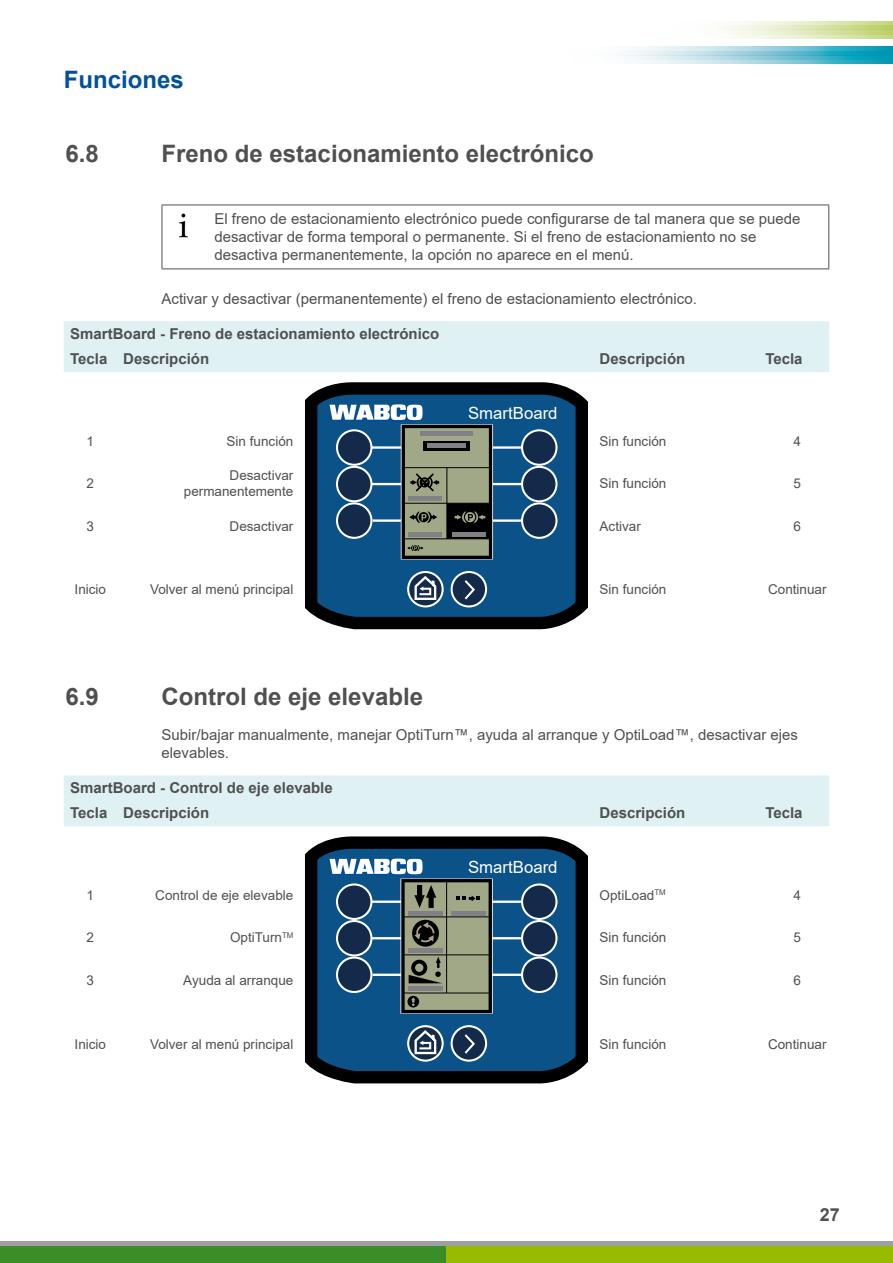
<style>
.page{position:relative;width:893px;height:1263px;background:#fff}
.page>*{position:absolute;margin:0;border:0;box-sizing:border-box;transform-origin:0 0}
.t1{font:700 24px "Arial";color:#505050}
.t2{font:700 24px "Arial";color:#00519e}
.t3{font:700 18px "Arial";color:#505050}
.t4{font:16.8px "Arial";color:#fff}
.t5{font:15px/18px "Arial";color:#505050}
.t6{font:700 15px/25.5px "Arial";color:#505050}
.t7{font:13.5px/16.2px "Arial";color:#505050;text-align:right}
</style>
<div class="page">
<div style="left:0;top:1246px;width:446px;height:17px;background:#3b8e27"></div>
<div style="left:446px;top:1246px;width:447px;height:17px;background:#98ba00"></div>
<hr style="left:0;top:1242px;width:893px;height:4px;background:#9e9fa2">
<svg style="left:726px;top:34px;width:167px;height:4px"></svg>
<svg style="left:726px;top:30px;width:167px;height:4px"></svg>
<svg style="left:715px;top:21px;width:178px;height:9px"></svg>
<svg style="left:641px;top:60px;width:252px;height:4px"></svg>
<svg style="left:617px;top:55px;width:276px;height:5px"></svg>
<svg style="left:628px;top:47px;width:265px;height:8px;background:#88ccda"></svg>
<hr style="left:162px;top:205px;width:44px;height:1px;background:#505050">
<hr style="left:162px;top:205px;width:1px;height:63px;background:#505050">
<hr style="left:206px;top:205px;width:623px;height:1px;background:#505050">
<hr style="left:828px;top:205px;width:1px;height:63px;background:#505050">
<hr style="left:162px;top:268px;width:44px;height:1px;background:#505050">
<hr style="left:206px;top:268px;width:623px;height:1px;background:#505050">
<img style="left:179px;top:213px;width:9px;height:25px">
<div style="left:64px;top:321px;width:765px;height:51px;background:#e0f1f4"></div>
<svg style="left:325px;top:382px;width:241px;height:5px"></svg>
<svg style="left:305px;top:387px;width:283px;height:243px;background:#133b59"></svg>
<div style="left:522px;top:430px;width:34px;height:35px;background:#132a4b;border-radius:50%"></div>
<div style="left:521px;top:429px;width:36px;height:37px;border:2px solid #fff;border-radius:50%"></div>
<div style="left:522px;top:467px;width:34px;height:34px;background:#132a4b;border-radius:50%"></div>
<div style="left:521px;top:466px;width:36px;height:36px;border:2px solid #fff;border-radius:50%"></div>
<div style="left:522px;top:503px;width:34px;height:35px;background:#132a4b;border-radius:50%"></div>
<div style="left:521px;top:502px;width:36px;height:37px;border:2px solid #fff;border-radius:50%"></div>
<hr style="left:491px;top:483px;width:31px;height:2px;background:#fff">
<hr style="left:491px;top:446px;width:31px;height:3px;background:#fff">
<hr style="left:491px;top:519px;width:31px;height:3px;background:#fff">
<svg style="left:318px;top:565px;width:257px;height:51px;background:#185584"></svg>
<svg style="left:330px;top:404px;width:162px;height:155px;background:#4d6b77"></svg>
<div style="left:64px;top:775px;width:765px;height:51px;background:#e0f1f4"></div>
<svg style="left:325px;top:836px;width:241px;height:5px"></svg>
<svg style="left:305px;top:841px;width:283px;height:243px;background:#133b58"></svg>
<div style="left:522px;top:884px;width:34px;height:35px;background:#132a4b;border-radius:50%"></div>
<div style="left:521px;top:883px;width:36px;height:37px;border:2px solid #fff;border-radius:50%"></div>
<div style="left:522px;top:921px;width:34px;height:34px;background:#132a4b;border-radius:50%"></div>
<div style="left:521px;top:920px;width:36px;height:36px;border:2px solid #fff;border-radius:50%"></div>
<div style="left:522px;top:957px;width:34px;height:35px;background:#132a4b;border-radius:50%"></div>
<div style="left:521px;top:956px;width:36px;height:37px;border:2px solid #fff;border-radius:50%"></div>
<hr style="left:491px;top:937px;width:31px;height:2px;background:#fff">
<hr style="left:491px;top:900px;width:31px;height:3px;background:#fff">
<hr style="left:491px;top:974px;width:31px;height:2px;background:#fff">
<svg style="left:318px;top:1019px;width:257px;height:52px;background:#175583"></svg>
<svg style="left:330px;top:858px;width:162px;height:155px;background:#516f7b"></svg>
<h1 class="t2" style="left:64px;top:63px;width:122px">Funciones</h1>
<h1 class="t1" style="left:66px;top:137px;width:35px">6.8</h1>
<h1 class="t1" style="left:162px;top:137px;width:434px">Freno de estacionamiento electrónico</h1>
<p class="t5" style="left:214px;top:210px;width:588px">El freno de estacionamiento electrónico puede configurarse de tal manera que se puede desactivar de forma temporal o permanente. Si el freno de estacionamiento no se desactiva permanentemente, la opción no aparece en el menú.</p>
<p class="t5" style="left:162px;top:290px;width:537px">Activar y desactivar (permanentemente) el freno de estacionamiento electrónico.</p>
<p class="t6" style="left:70px;top:321px;width:371px">SmartBoard - Freno de estacionamiento electrónico<br>Tecla Descripción</p>
<p class="t6" style="left:600px;top:346px;width:87px">Descripción</p>
<p class="t6" style="left:765px;top:346px;width:39px">Tecla</p>
<p class="t4" style="left:468px;top:401px;width:91px">SmartBoard</p>
<p class="t7" style="left:87px;top:433px;width:9px">1</p>
<p class="t7" style="left:227px;top:433px;width:68px">Sin función</p>
<p class="t7" style="left:600px;top:433px;width:68px">Sin función</p>
<p class="t7" style="left:794px;top:433px;width:9px">4</p>
<p class="t7" style="left:87px;top:475px;width:9px">2</p>
<p class="t7" style="left:184px;top:467px;width:111px">Desactivar permanentemente</p>
<p class="t7" style="left:600px;top:475px;width:68px">Sin función</p>
<p class="t7" style="left:794px;top:475px;width:9px">5</p>
<p class="t7" style="left:87px;top:518px;width:9px">3</p>
<p class="t7" style="left:230px;top:518px;width:65px">Desactivar</p>
<p class="t7" style="left:600px;top:518px;width:43px">Activar</p>
<p class="t7" style="left:794px;top:518px;width:9px">6</p>
<p class="t7" style="left:75px;top:581px;width:33px">Inicio</p>
<p class="t7" style="left:150px;top:581px;width:145px">Volver al menú principal</p>
<p class="t7" style="left:600px;top:581px;width:68px">Sin función</p>
<p class="t7" style="left:768px;top:581px;width:60px">Continuar</p>
<h1 class="t1" style="left:66px;top:680px;width:35px">6.9</h1>
<h1 class="t1" style="left:162px;top:680px;width:263px">Control de eje elevable</h1>
<p class="t5" style="left:162px;top:726px;width:638px">Subir/bajar manualmente, manejar OptiTurn™, ayuda al arranque y OptiLoad™, desactivar ejes elevables.</p>
<p class="t6" style="left:70px;top:775px;width:264px">SmartBoard - Control de eje elevable<br>Tecla Descripción</p>
<p class="t6" style="left:600px;top:800px;width:87px">Descripción</p>
<p class="t6" style="left:765px;top:800px;width:39px">Tecla</p>
<p class="t4" style="left:468px;top:855px;width:91px">SmartBoard</p>
<p class="t7" style="left:87px;top:887px;width:9px">1</p>
<p class="t7" style="left:155px;top:887px;width:140px">Control de eje elevable</p>
<p class="t7" style="left:600px;top:887px;width:68px">OptiLoad<sup>TM</sup></p>
<p class="t7" style="left:793px;top:887px;width:9px">4</p>
<p class="t7" style="left:87px;top:929px;width:9px">2</p>
<p class="t7" style="left:230px;top:929px;width:65px">OptiTurn<sup>TM</sup></p>
<p class="t7" style="left:600px;top:929px;width:68px">Sin función</p>
<p class="t7" style="left:793px;top:929px;width:9px">5</p>
<p class="t7" style="left:87px;top:972px;width:9px">3</p>
<p class="t7" style="left:183px;top:972px;width:112px">Ayuda al arranque</p>
<p class="t7" style="left:600px;top:972px;width:68px">Sin función</p>
<p class="t7" style="left:793px;top:972px;width:9px">6</p>
<p class="t7" style="left:75px;top:1036px;width:33px">Inicio</p>
<p class="t7" style="left:150px;top:1036px;width:145px">Volver al menú principal</p>
<p class="t7" style="left:600px;top:1036px;width:68px">Sin función</p>
<p class="t7" style="left:768px;top:1036px;width:60px">Continuar</p>
<p class="t3" style="left:820px;top:1202px;width:22px">27</p>
</div>
